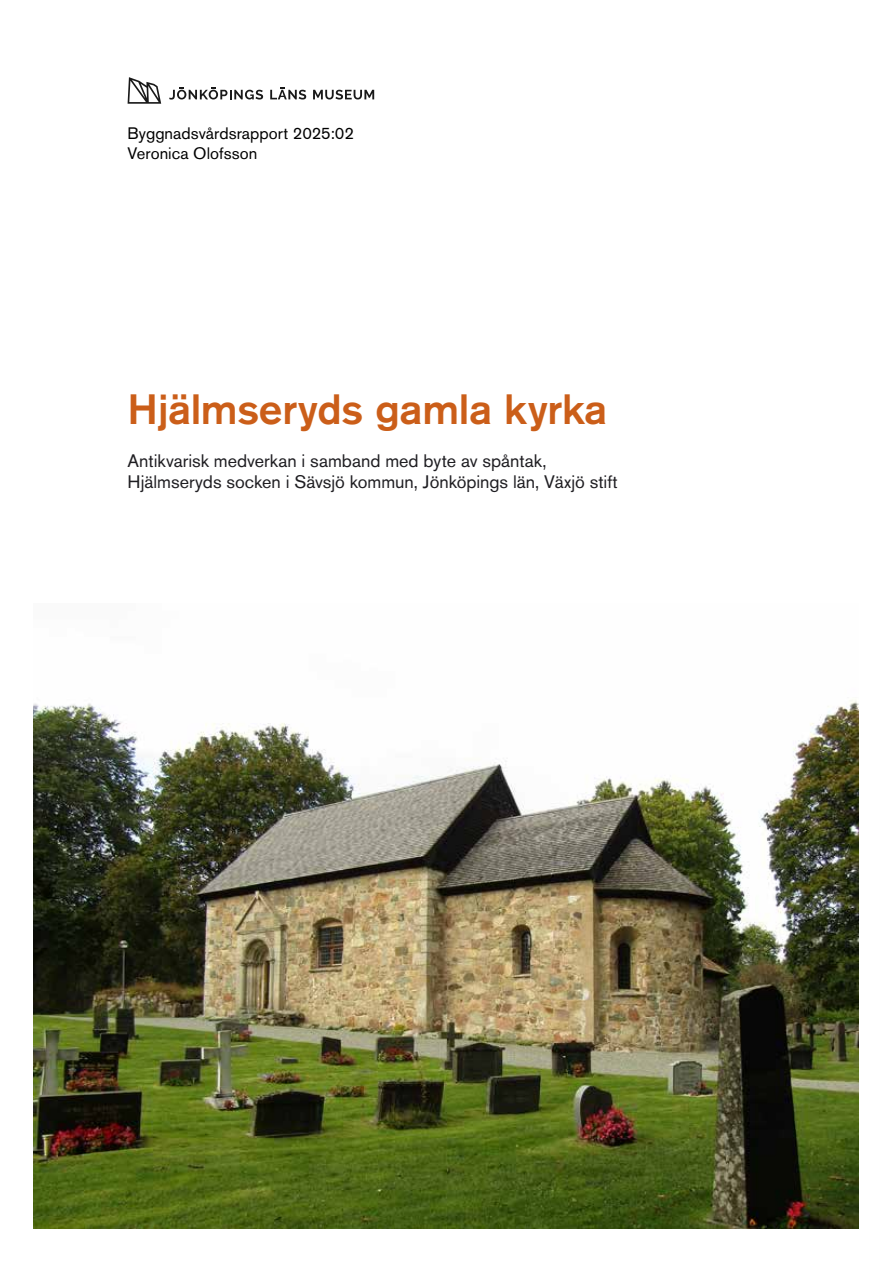
<style>
.page{position:relative;width:893px;height:1263px;background:#fff}
.page>*{position:absolute;margin:0;border:0;box-sizing:border-box;transform-origin:0 0}
.Kort_titel{font:500 42px "Akzidenz Grotesk Std";letter-spacing:-.005em;color:#cb5e19}
.Undertitel{font:18px "Akzidenz Grotesk Std";color:#1f1e22}
.Rapportnummer{font:16.5px "Akzidenz Grotesk Std";letter-spacing:.005em;color:#000}
</style>
<div class="page">
<svg style="left:128px;top:77px;width:33px;height:27px"></svg>
<svg style="left:313px;top:90px;width:61px;height:10px"></svg>
<svg style="left:270px;top:87px;width:36px;height:13px"></svg>
<svg style="left:169px;top:87px;width:94px;height:13px"></svg>
<img style="left:34px;top:700px;width:825px;height:529px">
<p class="Rapportnummer" style="left:128px;top:123px;width:228px">Byggnadsvårdsrapport 2025:02</p>
<p class="Rapportnummer" style="left:128px;top:143px;width:131px">Veronica Olofsson</p>
<p class="Kort_titel" style="left:128px;top:384px;width:481px">Hjälmseryds gamla kyrka</p>
<p class="Undertitel" style="left:128px;top:450px;width:420px">Antikvarisk medverkan i samband med byte av spåntak,</p>
<p class="Undertitel" style="left:128px;top:471px;width:492px">Hjälmseryds socken i Sävsjö kommun, Jönköpings län, Växjö stift</p>
</div>
